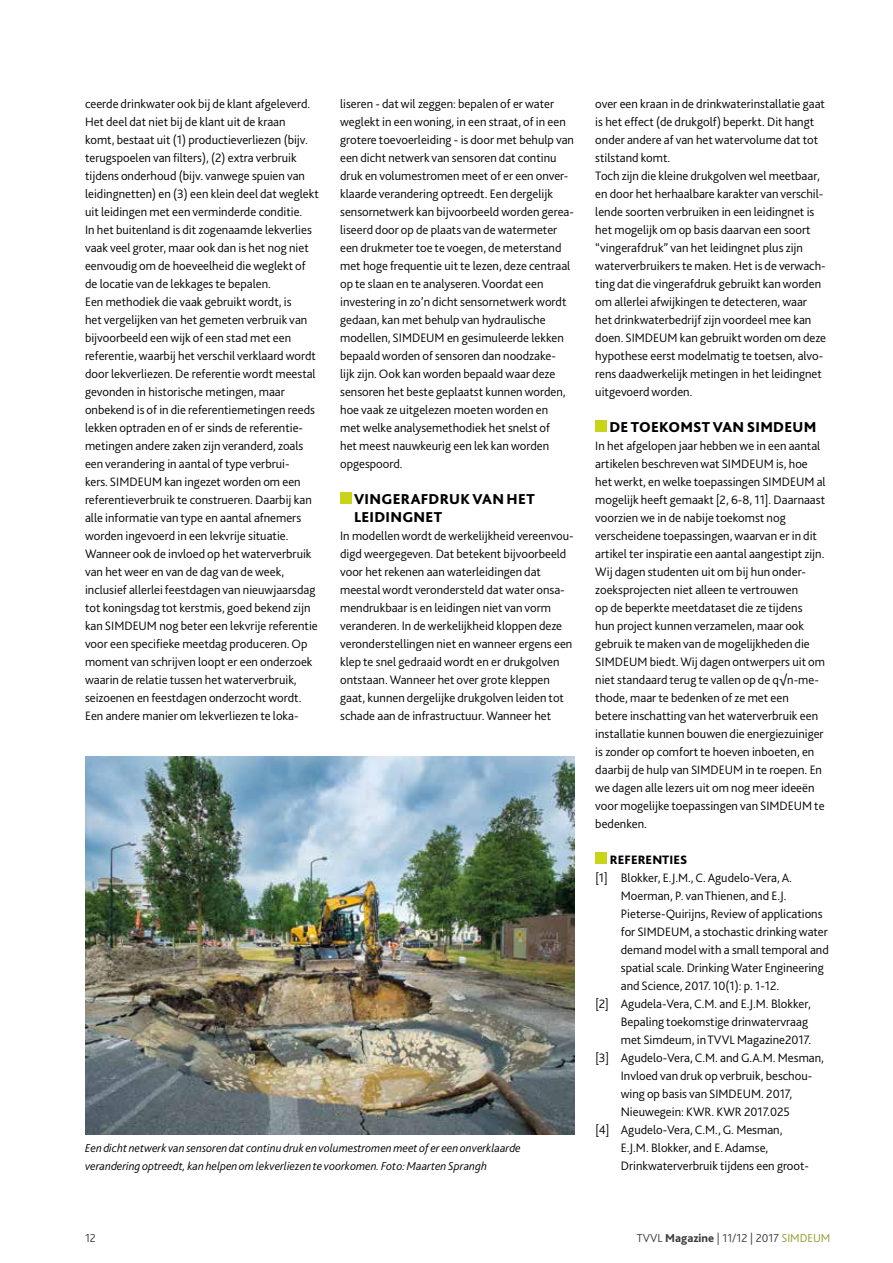
<style>
.page{position:relative;width:893px;height:1263px;background:#fff}
.page>*{position:absolute;margin:0;border:0;box-sizing:border-box;transform-origin:0 0}
.t1{font:800 15px/18px "Bliss 2";letter-spacing:.02em;color:#000}
.t2{font:300 12.75px/18px "Bliss 2";color:#000}
.t3{font:800 12.75px "Bliss 2";color:#000}
.t4{font:italic 300 12px/18px "Bliss 2";color:#000}
.t5{font:300 12px "Bliss 2";color:#3c3c3b}
.s1{font-weight:800}
.s2{color:#919c27}
</style>
<div class="page">
<div style="left:340px;top:493px;width:12px;height:11px;background:#c8d419"></div>
<div style="left:595px;top:421px;width:12px;height:11px;background:#c8d419"></div>
<div style="left:595px;top:853px;width:12px;height:11px;background:#c8d419"></div>
<img style="left:85px;top:756px;width:489px;height:378px">
<p class="t2" style="left:85px;top:94px;width:235px">ceerde drinkwater ook bij de klant afgeleverd.<br>Het deel dat niet bij de klant uit de kraan<br>komt, bestaat uit (1) productieverliezen (bijv. terugspoelen van filters), (2) extra verbruik tijdens onderhoud (bijv. vanwege spuien van leidingnetten) en (3) een klein deel dat weglekt uit leidingen met een verminderde conditie.<br>In het buitenland is dit zogenaamde lekverlies vaak veel groter, maar ook dan is het nog niet eenvoudig om de hoeveelheid die weglekt of de locatie van de lekkages te bepalen.<br>Een methodiek die vaak gebruikt wordt, is<br>het vergelijken van het gemeten verbruik van bijvoorbeeld een wijk of een stad met een referentie, waarbij het verschil verklaard wordt door lekverliezen. De referentie wordt meestal gevonden in historische metingen, maar onbekend is of in die referentiemetingen reeds lekken optraden en of er sinds de referentie&shy;metingen andere zaken zijn veranderd, zoals een verandering in aantal of type verbrui-<br>kers. SIMDEUM kan ingezet worden om een referentieverbruik te construeren. Daarbij kan alle informatie van type en aantal afnemers worden ingevoerd in een lekvrije situatie.<br>Wanneer ook de invloed op het waterverbruik van het weer en van de dag van de week, inclusief allerlei feestdagen van nieuwjaarsdag tot koningsdag tot kerstmis, goed bekend zijn kan SIMDEUM nog beter een lekvrije referentie voor een specifieke meetdag produceren. Op moment van schrijven loopt er een onderzoek waarin de relatie tussen het waterverbruik, seizoenen en feestdagen onderzocht wordt.<br>Een andere manier om lekverliezen te loka-</p>
<p class="t2" style="left:340px;top:95px;width:235px">liseren - dat wil zeggen: bepalen of er water weglekt in een woning, in een straat, of in een grotere toevoerleiding - is door met behulp van een dicht netwerk van sensoren dat continu druk en volumestromen meet of er een onver&shy;klaarde verandering optreedt. Een dergelijk sensornetwerk kan bijvoorbeeld worden gerea&shy;liseerd door op de plaats van de watermeter een drukmeter toe te voegen, de meterstand met hoge frequentie uit te lezen, deze centraal op te slaan en te analyseren. Voordat een investering in zo’n dicht sensornetwerk wordt gedaan, kan met behulp van hydraulische modellen, SIMDEUM en gesimuleerde lekken bepaald worden of sensoren dan noodzake-<br>lijk zijn. Ook kan worden bepaald waar deze sensoren het beste geplaatst kunnen worden, hoe vaak ze uitgelezen moeten worden en<br>met welke analysemethodiek het snelst of<br>het meest nauwkeurig een lek kan worden opgespoord.</p>
<p class="t1" style="left:354px;top:490px;width:182px">VINGERAFDRUK VAN HET<br>LEIDINGNET</p>
<p class="t2" style="left:340px;top:526px;width:235px">In modellen wordt de werkelijkheid vereenvou&shy;digd weergegeven. Dat betekent bijvoorbeeld voor het rekenen aan waterleidingen dat meestal wordt verondersteld dat water onsa&shy;mendrukbaar is en leidingen niet van vorm veranderen. In de werkelijkheid kloppen deze veronderstellingen niet en wanneer ergens een klep te snel gedraaid wordt en er drukgolven ontstaan. Wanneer het over grote kleppen gaat, kunnen dergelijke drukgolven leiden tot schade aan de infrastructuur. Wanneer het</p>
<p class="t4" style="left:85px;top:1139px;width:437px">Een dicht netwerk van sensoren dat continu druk en volumestromen meet of er een onverklaarde verandering optreedt, kan helpen om lekverliezen te voorkomen. Foto: Maarten Sprangh</p>
<p class="t2" style="left:595px;top:94px;width:232px">over een kraan in de drinkwaterinstallatie gaat is het effect (de drukgolf) beperkt. Dit hangt onder andere af van het watervolume dat tot stilstand komt.<br>Toch zijn die kleine drukgolven wel meetbaar, en door het herhaalbare karakter van verschil&shy;lende soorten verbruiken in een leidingnet is het mogelijk om op basis daarvan een soort “vingerafdruk” van het leidingnet plus zijn waterverbruikers te maken. Het is de verwach&shy;ting dat die vingerafdruk gebruikt kan worden om allerlei afwijkingen te detecteren, waar het drinkwaterbedrijf zijn voordeel mee kan doen. SIMDEUM kan gebruikt worden om deze hypothese eerst modelmatig te toetsen, alvo&shy;rens daadwerkelijk metingen in het leidingnet uitgevoerd worden.</p>
<p class="t1" style="left:609px;top:418px;width:209px">DE TOEKOMST VAN SIMDEUM</p>
<p class="t2" style="left:595px;top:436px;width:232px">In het afgelopen jaar hebben we in een aantal artikelen beschreven wat SIMDEUM is, hoe het werkt, en welke toepassingen SIMDEUM al mogelijk heeft gemaakt [2, 6-8, 11]. Daarnaast voorzien we in de nabije toekomst nog verscheidene toepassingen, waarvan er in dit artikel ter inspiratie een aantal aangestipt zijn.<br>Wij dagen studenten uit om bij hun onder&shy;zoeksprojecten niet alleen te vertrouwen<br>op de beperkte meetdataset die ze tijdens<br>hun project kunnen verzamelen, maar ook gebruik te maken van de mogelijkheden die SIMDEUM biedt. Wij dagen ontwerpers uit om niet standaard terug te vallen op de q√n-me&shy;thode, maar te bedenken of ze met een<br>betere inschatting van het waterverbruik een installatie kunnen bouwen die energiezuiniger is zonder op comfort te hoeven inboeten, en daarbij de hulp van SIMDEUM in te roepen. En we dagen alle lezers uit om nog meer ideeën voor mogelijke toepassingen van SIMDEUM te bedenken.</p>
<p class="t3" style="left:610px;top:852px;width:79px">REFERENTIES</p>
<p class="t2" style="left:595px;top:868px;width:198px">[1] Blokker, E.J.M., C. Agudelo-Vera, A.</p>
<p class="t2" style="left:621px;top:886px;width:167px">Moerman, P. van Thienen, and E.J.</p>
<p class="t2" style="left:621px;top:904px;width:203px">Pieterse-Quirijns, Review of applications</p>
<p class="t2" style="left:621px;top:922px;width:209px">for SIMDEUM, a stochastic drinking water</p>
<p class="t2" style="left:621px;top:940px;width:209px">demand model with a small temporal and</p>
<p class="t2" style="left:621px;top:958px;width:204px">spatial scale. Drinking Water Engineering</p>
<p class="t2" style="left:621px;top:976px;width:160px">and Science, 2017. 10(1): p. 1-12.</p>
<p class="t2" style="left:595px;top:994px;width:217px">[2] Agudela-Vera, C.M. and E.J.M. Blokker,</p>
<p class="t2" style="left:621px;top:1012px;width:189px">Bepaling toekomstige drinwatervraag</p>
<p class="t2" style="left:621px;top:1030px;width:192px">met Simdeum, in TVVL Magazine2017.</p>
<p class="t2" style="left:595px;top:1048px;width:230px">[3] Agudelo-Vera, C.M. and G.A.M. Mesman,</p>
<p class="t2" style="left:621px;top:1066px;width:193px">Invloed van druk op verbruik, beschou-</p>
<p class="t2" style="left:621px;top:1084px;width:173px">wing op basis van SIMDEUM. 2017,</p>
<p class="t2" style="left:621px;top:1102px;width:171px">Nieuwegein: KWR. KWR 2017.025</p>
<p class="t2" style="left:595px;top:1120px;width:189px">[4] Agudelo-Vera, C.M., G. Mesman,</p>
<p class="t2" style="left:621px;top:1139px;width:149px">E.J.M. Blokker, and E. Adamse,</p>
<p class="t2" style="left:621px;top:1157px;width:190px">Drinkwaterverbruik tijdens een groot-</p>
<p class="t5" style="left:85px;top:1231px;width:12px">12</p>
<p class="t5" style="left:637px;top:1231px;width:195px">TVVL <span class="s1">Magazine</span> | 11/12 | 2017 <span class="s2">SIMDEUM</span></p>
</div>
